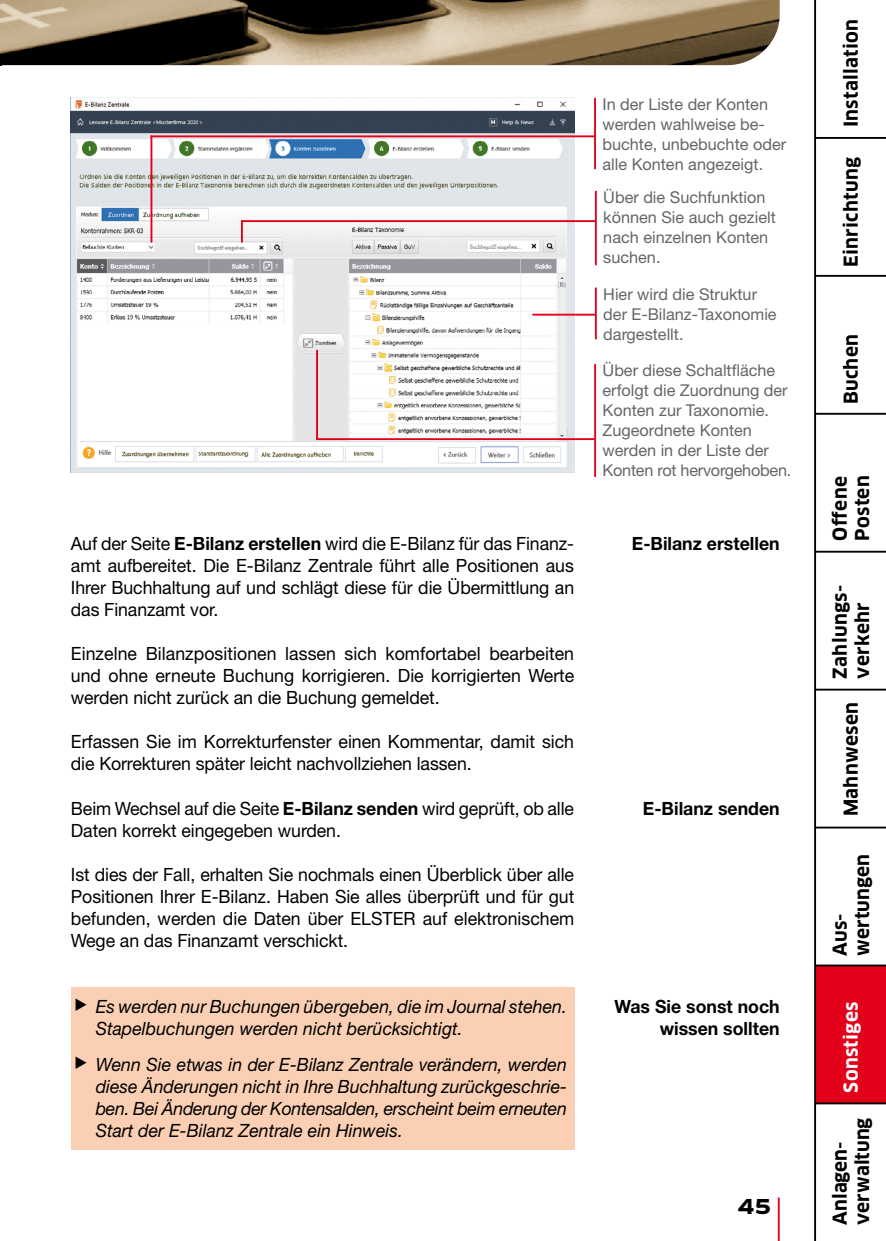
<style>
.page{position:relative;width:886px;height:1241px;background:#fff}
.page>*{position:absolute;margin:0;border:0;box-sizing:border-box;transform-origin:0 0}
.t1{font:700 20px "Clan Pro Extd";color:#000}
.t2{font:700 18.75px/22.5px "Clan Pro";letter-spacing:.015em;color:#000}
.t3{font:700 18.75px "Clan Pro";letter-spacing:.015em;color:#fff}
.t4{font:18.25px/22px "Helvetica Neue LT Std";letter-spacing:-.005em;color:#000;text-align:justify}
.t5{font:italic 18.25px/22px "Helvetica Neue LT Std";color:#000}
.t6{font:700 18.25px/22px "Helvetica Neue LT Std";color:#000;text-align:right}
.t7{font:16.25px/20px "Helvetica Neue LT Std";color:#646567}
.s1{font-weight:700}
</style>
<div class="page">
<img style="left:0;top:0;width:780px;height:65px">
<div style="left:815px;top:965px;width:71px;height:138px;background:#e2001a"></div>
<hr style="left:778px;top:1197px;width:2px;height:43px;background:#e2001a">
<hr style="left:815px;top:137px;width:71px;height:2px;background:#000">
<hr style="left:815px;top:275px;width:71px;height:2px;background:#000">
<hr style="left:815px;top:413px;width:71px;height:1px;background:#000">
<hr style="left:815px;top:550px;width:71px;height:2px;background:#000">
<hr style="left:815px;top:688px;width:71px;height:2px;background:#000">
<hr style="left:815px;top:826px;width:71px;height:2px;background:#000">
<hr style="left:815px;top:964px;width:71px;height:2px;background:#000">
<hr style="left:815px;top:1102px;width:71px;height:2px;background:#000">
<hr style="left:814px;top:0;width:2px;height:1240px;background:#000">
<div style="left:71px;top:986px;width:503px;height:163px;background:#facfb3"></div>
<img style="left:71px;top:98px;width:503px;height:374px">
<hr style="left:594px;top:98px;width:2px;height:71px;background:#e2001a">
<hr style="left:150px;top:135px;width:445px;height:2px;background:#e2001a">
<hr style="left:150px;top:135px;width:2px;height:107px;background:#e2001a">
<hr style="left:595px;top:191px;width:2px;height:74px;background:#e2001a">
<hr style="left:241px;top:220px;width:355px;height:2px;background:#e2001a">
<hr style="left:241px;top:220px;width:2px;height:22px;background:#e2001a">
<hr style="left:595px;top:287px;width:2px;height:52px;background:#e2001a">
<hr style="left:532px;top:314px;width:64px;height:1px;background:#e2001a">
<hr style="left:594px;top:364px;width:2px;height:113px;background:#e2001a">
<hr style="left:316px;top:438px;width:279px;height:2px;background:#e2001a">
<hr style="left:316px;top:350px;width:2px;height:89px;background:#e2001a">
<p class="t4" style="left:71px;top:532px;width:505px">Auf der Seite <span class="s1">E-Bilanz erstellen</span> wird die E-Bilanz für das Finanz&shy;amt aufbereitet. Die E-Bilanz Zentrale führt alle Positionen aus Ihrer Buchhaltung auf und schlägt diese für die Übermittlung an das Finanzamt vor.</p>
<p class="t4" style="left:71px;top:642px;width:505px">Einzelne Bilanzpositionen lassen sich komfortabel bearbeiten und ohne erneute Buchung korrigieren. Die korrigierten Werte werden nicht zurück an die Buchung gemeldet.</p>
<p class="t4" style="left:71px;top:730px;width:505px">Erfassen Sie im Korrekturfenster einen Kommentar, damit sich die Korrekturen später leicht nachvollziehen lassen.</p>
<p class="t4" style="left:71px;top:796px;width:505px">Beim Wechsel auf die Seite <span class="s1">E-Bilanz senden</span> wird geprüft, ob alle<br>Daten korrekt eingegeben wurden.</p>
<p class="t4" style="left:71px;top:862px;width:505px">Ist dies der Fall, erhalten Sie nochmals einen Überblick über alle Positionen Ihrer E-Bilanz. Haben Sie alles überprüft und für gut befunden, werden die Daten über ELSTER auf elektronischem Wege an das Finanzamt verschickt.</p>
<p class="t5" style="left:96px;top:994px;width:473px;text-indent:-21px">◆ Es werden nur Buchungen übergeben, die im Journal stehen.<br>Stapelbuchungen werden nicht berücksichtigt.</p>
<p class="t5" style="left:96px;top:1052px;width:473px;text-align:justify;text-indent:-21px">◆ Wenn Sie etwas in der E-Bilanz Zentrale verändern, werden diese Änderungen nicht in Ihre Buchhaltung zurückgeschrie&shy;ben. Bei Änderung der Kontensalden, erscheint beim erneuten Start der E-Bilanz Zentrale ein Hinweis.</p>
<p class="t7" style="left:602px;top:94px;width:185px">In der Liste der Konten werden wahlweise be&shy;buchte, unbebuchte oder alle Konten angezeigt.</p>
<p class="t7" style="left:603px;top:187px;width:174px">Über die Suchfunktion können Sie auch gezielt nach einzelnen Konten suchen.</p>
<p class="t7" style="left:603px;top:283px;width:175px">Hier wird die Struktur der E-Bilanz-Taxonomie dargestellt.</p>
<p class="t7" style="left:602px;top:360px;width:190px">Über diese Schaltfläche erfolgt die Zuordnung der<br>Konten zur Taxonomie.<br>Zugeordnete Konten werden in der Liste der<br>Konten rot hervorgehoben.</p>
<p class="t6" style="left:632px;top:532px;width:149px">E-Bilanz erstellen</p>
<p class="t6" style="left:643px;top:796px;width:138px">E-Bilanz senden</p>
<p class="t6" style="left:614px;top:994px;width:167px">Was Sie sonst noch wissen sollten</p>
<p class="t1" style="left:737px;top:1194px;width:36px">45</p>
<p class="t2" style="left:840px;top:127px;width:110px;rotate:-90deg">Installation</p>
<p class="t2" style="left:840px;top:267px;width:111px;rotate:-90deg">Einrichtung</p>
<p class="t2" style="left:840px;top:404px;width:71px;rotate:-90deg">Buchen</p>
<p class="t2" style="left:829px;top:540px;width:67px;rotate:-90deg">Offene<br>Posten</p>
<p class="t2" style="left:829px;top:678px;width:95px;rotate:-90deg">Zahlungs&shy;verkehr</p>
<p class="t2" style="left:840px;top:816px;width:115px;rotate:-90deg">Mahnwesen</p>
<p class="t2" style="left:829px;top:955px;width:103px;rotate:-90deg">Aus&shy;wertungen</p>
<p class="t3" style="left:840px;top:1092px;width:92px;rotate:-90deg">Sonstiges</p>
<p class="t2" style="left:829px;top:1224px;width:109px;rotate:-90deg">Anlagen&shy;verwaltung</p>
</div>
